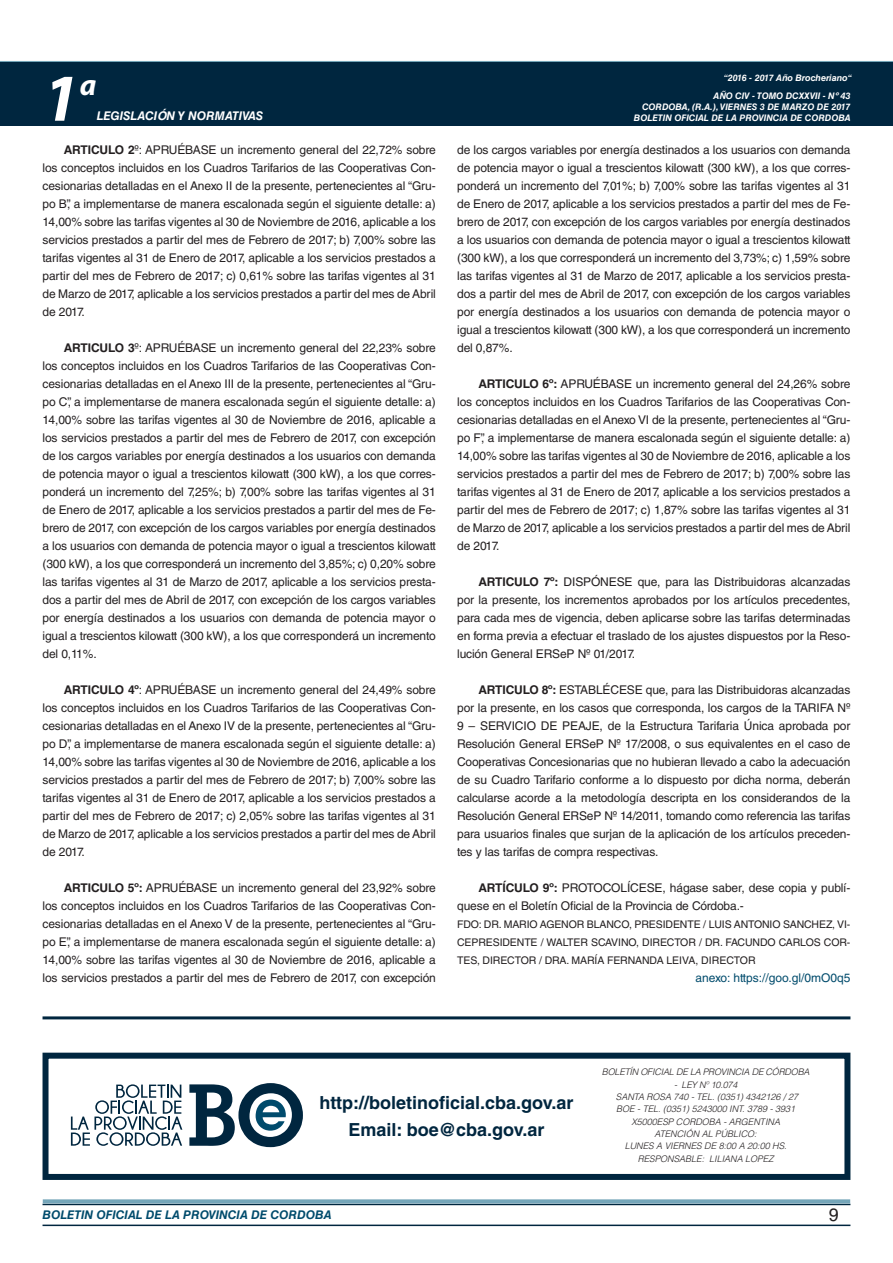
<style>
.page{position:relative;width:893px;height:1263px;background:#fff}
.page>*{position:absolute;margin:0;border:0;box-sizing:border-box;transform-origin:0 0}
.t1{font:italic 700 67.5px "Myriad Pro";color:#fff}
.t2{font:italic 700 30px "Myriad Pro";color:#fff}
.RESUELVE{font:700 18px "Helvetica LT Std";color:#00263f}
.t3{font:18px "Helvetica LT Std";color:#231f20}
.TEXTO_BASE{font:12px/18px "Helvetica LT Std";letter-spacing:-.01em;color:#231f20;text-align:justify}
.t4{font:italic 700 12px "Helvetica LT Std";color:#004b6c}
.ANEXO{font:12px "Helvetica LT Std";color:#004b6c}
.t5{font:italic 700 12px "Helvetica LT Std";color:#fff}
.FIRMA{font:10.5px/18px "Helvetica LT Std";letter-spacing:-.01em;color:#231f20;text-align:justify}
.TEXTO_REMATE_HOJA_FI{font:italic 300 9px "Helvetica LT Std";color:#231f20}
.t6{font:italic 700 9px/10.8px "Helvetica LT Std";color:#fff;text-align:right}
.TEXTO_REMATE_HOJA_FI-2{font:italic 300 9px "Helvetica LT Std";letter-spacing:-.02em;color:#231f20}
.s1{font-weight:700}
</style>
<div class="page">
<div style="left:0;top:61px;width:893px;height:6px;background:#73a5b8"></div>
<div style="left:0;top:62px;width:893px;height:64px;background:#00263f"></div>
<hr style="left:43px;top:1224px;width:807px;height:2px;background:#00263f">
<div style="left:42px;top:1198px;width:809px;height:8px;background:#fff;opacity:.75"></div>
<div style="left:43px;top:1053px;width:807px;height:127px;border:6px solid #00263f"></div>
<svg style="left:189px;top:1083px;width:114px;height:64px"></svg>
<svg style="left:71px;top:1084px;width:111px;height:62px"></svg>
<hr style="left:43px;top:1016px;width:807px;height:3px;background:#00263f">
<h1 class="t1" style="left:43px;top:54px;width:38px">1</h1>
<h2 class="t2" style="left:80px;top:66px;width:18px">a</h2>
<p class="t5" style="left:97px;top:109px;width:168px">LEGISLACIÓN Y NORMATIVAS</p>
<p class="TEXTO_BASE" style="left:43px;top:141px;width:395px;text-indent:21px"><span class="s1">ARTICULO 2</span>º: APRUÉBASE un incremento general del 22,72% sobre los conceptos incluidos en los Cuadros Tarifarios de las Cooperativas Con&shy;cesionarias detalladas en el Anexo II de la presente, pertenecientes al “Gru&shy;po B”, a implementarse de manera escalonada según el siguiente detalle: a)<br>14,00% sobre las tarifas vigentes al 30 de Noviembre de 2016, aplicable a los servicios prestados a partir del mes de Febrero de 2017; b) 7,00% sobre las tarifas vigentes al 31 de Enero de 2017, aplicable a los servicios prestados a partir del mes de Febrero de 2017; c) 0,61% sobre las tarifas vigentes al 31 de Marzo de 2017, aplicable a los servicios prestados a partir del mes de Abril de 2017.</p>
<p class="TEXTO_BASE" style="left:43px;top:339px;width:395px;text-indent:21px"><span class="s1">ARTICULO 3</span>º: APRUÉBASE un incremento general del 22,23% sobre los conceptos incluidos en los Cuadros Tarifarios de las Cooperativas Con&shy;cesionarias detalladas en el Anexo III de la presente, pertenecientes al “Gru&shy;po C”, a implementarse de manera escalonada según el siguiente detalle: a)<br>14,00% sobre las tarifas vigentes al 30 de Noviembre de 2016, aplicable a los servicios prestados a partir del mes de Febrero de 2017, con excepción de los cargos variables por energía destinados a los usuarios con demanda de potencia mayor o igual a trescientos kilowatt (300 kW), a los que corres&shy;ponderá un incremento del 7,25%; b) 7,00% sobre las tarifas vigentes al 31 de Enero de 2017, aplicable a los servicios prestados a partir del mes de Fe&shy;brero de 2017, con excepción de los cargos variables por energía destinados a los usuarios con demanda de potencia mayor o igual a trescientos kilowatt (300 kW), a los que corresponderá un incremento del 3,85%; c) 0,20% sobre las tarifas vigentes al 31 de Marzo de 2017, aplicable a los servicios presta&shy;dos a partir del mes de Abril de 2017, con excepción de los cargos variables por energía destinados a los usuarios con demanda de potencia mayor o igual a trescientos kilowatt (300 kW), a los que corresponderá un incremento del 0,11%.</p>
<p class="TEXTO_BASE" style="left:43px;top:681px;width:395px;text-indent:21px"><span class="s1">ARTICULO 4º</span>: APRUÉBASE un incremento general del 24,49% sobre los conceptos incluidos en los Cuadros Tarifarios de las Cooperativas Con&shy;cesionarias detalladas en el Anexo IV de la presente, pertenecientes al “Gru&shy;po D”, a implementarse de manera escalonada según el siguiente detalle: a)<br>14,00% sobre las tarifas vigentes al 30 de Noviembre de 2016, aplicable a los servicios prestados a partir del mes de Febrero de 2017; b) 7,00% sobre las tarifas vigentes al 31 de Enero de 2017, aplicable a los servicios prestados a partir del mes de Febrero de 2017; c) 2,05% sobre las tarifas vigentes al 31 de Marzo de 2017, aplicable a los servicios prestados a partir del mes de Abril de 2017.</p>
<p class="TEXTO_BASE" style="left:43px;top:879px;width:395px;text-indent:21px"><span class="s1">ARTICULO 5º:</span> APRUÉBASE un incremento general del 23,92% sobre los conceptos incluidos en los Cuadros Tarifarios de las Cooperativas Con&shy;cesionarias detalladas en el Anexo V de la presente, pertenecientes al “Gru&shy;po E”, a implementarse de manera escalonada según el siguiente detalle: a)<br>14,00% sobre las tarifas vigentes al 30 de Noviembre de 2016, aplicable a los servicios prestados a partir del mes de Febrero de 2017, con excepción</p>
<p class="t6" style="left:724px;top:72px;width:130px">“2016 - 2017 Año Brocheriano“</p>
<p class="t6" style="left:634px;top:91px;width:218px">AÑO CIV - TOMO DCXXVII - Nº 43<br>CORDOBA, (R.A.), VIERNES 3 DE MARZO DE 2017<br>BOLETIN OFICIAL DE LA PROVINCIA DE CORDOBA</p>
<p class="TEXTO_BASE" style="left:457px;top:141px;width:395px">de los cargos variables por energía destinados a los usuarios con demanda de potencia mayor o igual a trescientos kilowatt (300 kW), a los que corres&shy;ponderá un incremento del 7,01%; b) 7,00% sobre las tarifas vigentes al 31 de Enero de 2017, aplicable a los servicios prestados a partir del mes de Fe&shy;brero de 2017, con excepción de los cargos variables por energía destinados a los usuarios con demanda de potencia mayor o igual a trescientos kilowatt (300 kW), a los que corresponderá un incremento del 3,73%; c) 1,59% sobre las tarifas vigentes al 31 de Marzo de 2017, aplicable a los servicios presta&shy;dos a partir del mes de Abril de 2017, con excepción de los cargos variables por energía destinados a los usuarios con demanda de potencia mayor o igual a trescientos kilowatt (300 kW), a los que corresponderá un incremento del 0,87%.</p>
<p class="TEXTO_BASE" style="left:457px;top:375px;width:395px;text-indent:21px"><span class="s1">ARTICULO 6º:</span> APRUÉBASE un incremento general del 24,26% sobre los conceptos incluidos en los Cuadros Tarifarios de las Cooperativas Con&shy;cesionarias detalladas en el Anexo VI de la presente, pertenecientes al “Gru&shy;po F”, a implementarse de manera escalonada según el siguiente detalle: a)<br>14,00% sobre las tarifas vigentes al 30 de Noviembre de 2016, aplicable a los servicios prestados a partir del mes de Febrero de 2017; b) 7,00% sobre las tarifas vigentes al 31 de Enero de 2017, aplicable a los servicios prestados a partir del mes de Febrero de 2017; c) 1,87% sobre las tarifas vigentes al 31 de Marzo de 2017, aplicable a los servicios prestados a partir del mes de Abril de 2017.</p>
<p class="TEXTO_BASE" style="left:457px;top:573px;width:395px;text-indent:21px"><span class="s1">ARTICULO 7º:</span> DISPÓNESE que, para las Distribuidoras alcanzadas por la presente, los incrementos aprobados por los artículos precedentes, para cada mes de vigencia, deben aplicarse sobre las tarifas determinadas en forma previa a efectuar el traslado de los ajustes dispuestos por la Reso&shy;lución General ERSeP Nº 01/2017.</p>
<p class="TEXTO_BASE" style="left:457px;top:681px;width:395px;text-indent:21px"><span class="s1">ARTICULO 8º:</span> ESTABLÉCESE que, para las Distribuidoras alcanzadas por la presente, en los casos que corresponda, los cargos de la TARIFA Nº 9 – SERVICIO DE PEAJE, de la Estructura Tarifaria Única aprobada por Resolución General ERSeP Nº 17/2008, o sus equivalentes en el caso de Cooperativas Concesionarias que no hubieran llevado a cabo la adecuación de su Cuadro Tarifario conforme a lo dispuesto por dicha norma, deberán calcularse acorde a la metodología descripta en los considerandos de la Resolución General ERSeP Nº 14/2011, tomando como referencia las tarifas para usuarios finales que surjan de la aplicación de los artículos preceden&shy;tes y las tarifas de compra respectivas.</p>
<p class="TEXTO_BASE" style="left:457px;top:879px;width:395px;text-indent:21px"><span class="s1">ARTÍCULO 9º:</span> PROTOCOLÍCESE, hágase saber, dese copia y publí&shy;quese en el Boletín Oficial de la Provincia de Córdoba.-</p>
<p class="FIRMA" style="left:457px;top:915px;width:395px">FDO: DR. MARIO AGENOR BLANCO, PRESIDENTE / LUIS ANTONIO SANCHEZ, VI-CEPRESIDENTE / WALTER SCAVINO, DIRECTOR / DR. FACUNDO CARLOS COR-TES, DIRECTOR / DRA. MARÍA FERNANDA LEIVA, DIRECTOR</p>
<p class="ANEXO" style="left:695px;top:971px;width:157px">anexo: https://goo.gl/0mO0q5</p>
<p class="RESUELVE" style="left:320px;top:1092px;width:255px">http://boletinoficial.cba.gov.ar</p>
<p class="RESUELVE" style="left:348px;top:1119px;width:198px">Email: boe@cba.gov.ar</p>
<p class="TEXTO_REMATE_HOJA_FI-2" style="left:602px;top:1067px;width:209px">BOLETÍN OFICIAL DE LA PROVINCIA DE CÓRDOBA</p>
<p class="TEXTO_REMATE_HOJA_FI-2" style="left:674px;top:1079px;width:65px">- LEY Nº 10.074</p>
<p class="TEXTO_REMATE_HOJA_FI" style="left:616px;top:1091px;width:184px">SANTA ROSA 740 - TEL. (0351) 4342126 / 27</p>
<p class="TEXTO_REMATE_HOJA_FI" style="left:616px;top:1103px;width:181px">BOE - TEL. (0351) 5243000 INT. 3789 - 3931</p>
<p class="TEXTO_REMATE_HOJA_FI" style="left:631px;top:1116px;width:150px">X5000ESP CORDOBA - ARGENTINA</p>
<p class="TEXTO_REMATE_HOJA_FI" style="left:655px;top:1128px;width:104px">ATENCIÓN AL PÚBLICO:</p>
<p class="TEXTO_REMATE_HOJA_FI" style="left:625px;top:1140px;width:164px">LUNES A VIERNES DE 8:00 A 20:00 HS.</p>
<p class="TEXTO_REMATE_HOJA_FI" style="left:638px;top:1153px;width:138px">RESPONSABLE: LILIANA LOPEZ</p>
<p class="t4" style="left:43px;top:1208px;width:290px">BOLETIN OFICIAL DE LA PROVINCIA DE CORDOBA</p>
<h3 class="t3" style="left:829px;top:1204px;width:12px">9</h3>
</div>
